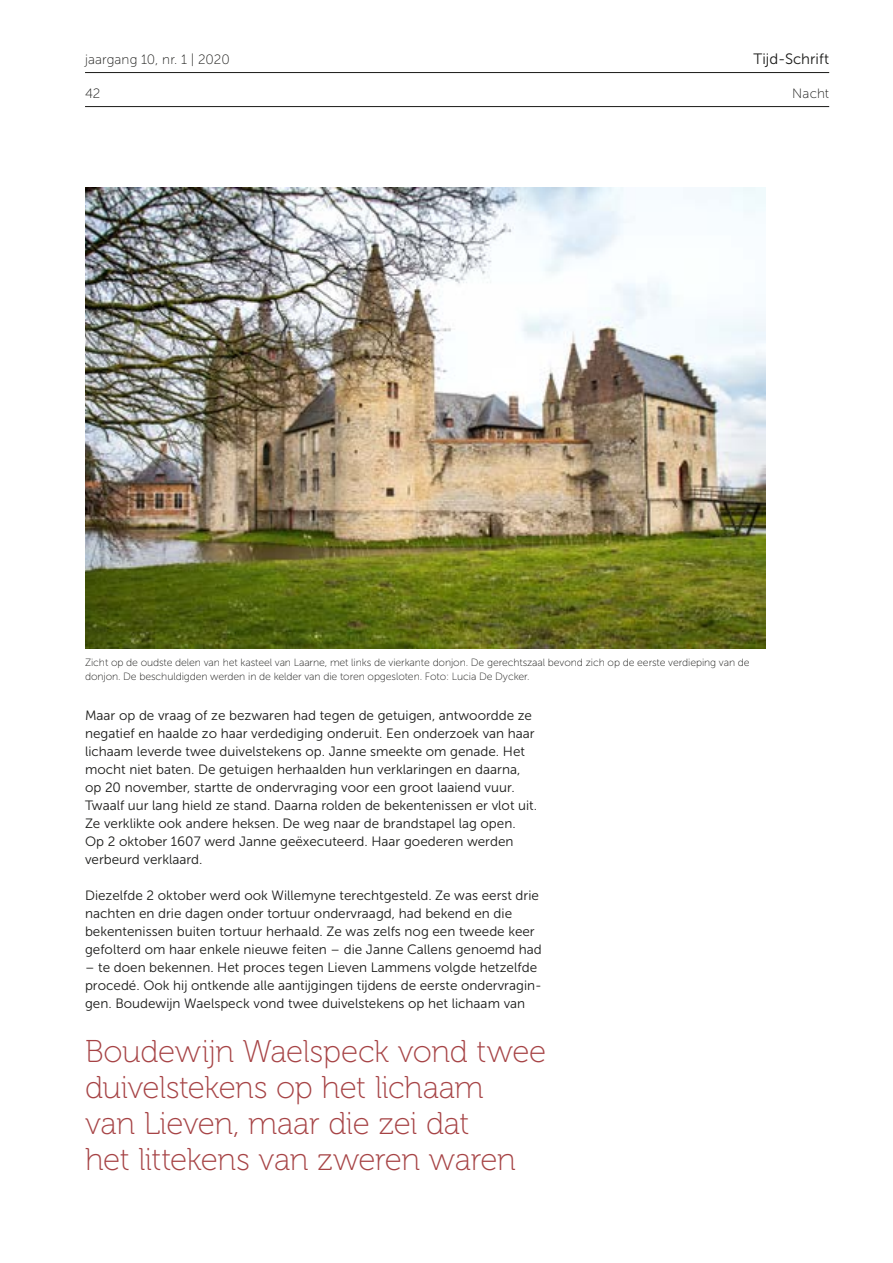
<style>
.page{position:relative;width:893px;height:1263px;background:#fff}
.page>*{position:absolute;margin:0;border:0;box-sizing:border-box;transform-origin:0 0}
.t1{font:31.5px/36px "Museo 100";letter-spacing:-.015em;color:#a64345}
.t2{font:15px "Museo Sans 300";letter-spacing:.005em;color:#1a1a18}
.t3{font:13.5px/18px "Museo Sans 300";color:#1a1a18}
.t4{font:13.5px "Museo Sans 100";letter-spacing:.005em;color:#1a1a18}
.t5{font:10.5px/13.5px "Museo Sans 100";letter-spacing:-.01em;color:#1a1a18}
</style>
<div class="page">
<img style="left:85px;top:188px;width:681px;height:460px">
<hr style="left:85px;top:72px;width:744px;height:1px;background:#1a1a18">
<hr style="left:85px;top:106px;width:744px;height:1px;background:#1a1a18">
<p class="t4" style="left:85px;top:52px;width:146px">jaargang 10, nr. 1 | 2020</p>
<p class="t4" style="left:85px;top:86px;width:17px">42</p>
<p class="t2" style="left:753px;top:51px;width:77px">Tijd-Schrift</p>
<p class="t4" style="left:792px;top:86px;width:38px">Nacht</p>
<p class="t5" style="left:85px;top:656px;width:666px">Zicht op de oudste delen van het kasteel van Laarne, met links de vierkante donjon. De gerechtszaal bevond zich op de eerste verdieping van de donjon. De beschuldigden werden in de kelder van die toren opgesloten. Foto: Lucia De Dycker.</p>
<p class="t3" style="left:85px;top:706px;width:454px">Maar op de vraag of ze bezwaren had tegen de getuigen, antwoordde ze negatief en haalde zo haar verdediging onderuit. Een onderzoek van haar lichaam leverde twee duivelstekens op. Janne smeekte om genade. Het mocht niet baten. De getuigen herhaalden hun verklaringen en daarna, op 20 november, startte de ondervraging voor een groot laaiend vuur.<br>Twaalf uur lang hield ze stand. Daarna rolden de bekentenissen er vlot uit.<br>Ze verklikte ook andere heksen. De weg naar de brandstapel lag open.<br>Op 2 oktober 1607 werd Janne geëxecuteerd. Haar goederen werden verbeurd verklaard.</p>
<p class="t3" style="left:85px;top:886px;width:458px">Diezelfde 2 oktober werd ook Willemyne terechtgesteld. Ze was eerst drie nachten en drie dagen onder tortuur ondervraagd, had bekend en die bekentenissen buiten tortuur herhaald. Ze was zelfs nog een tweede keer gefolterd om haar enkele nieuwe feiten – die Janne Callens genoemd had</p>
<p class="t3" style="left:85px;top:958px;width:458px">– te doen bekennen. Het proces tegen Lieven Lammens volgde hetzelfde procedé. Ook hij ontkende alle aantijgingen tijdens de eerste ondervragin&shy;gen. Boudewijn Waelspeck vond twee duivelstekens op het lichaam van</p>
<h1 class="t1" style="left:85px;top:1034px;width:463px">Boudewijn Waelspeck vond twee duivelstekens op het lichaam<br>van Lieven, maar die zei dat<br>het littekens van zweren waren</h1>
</div>
